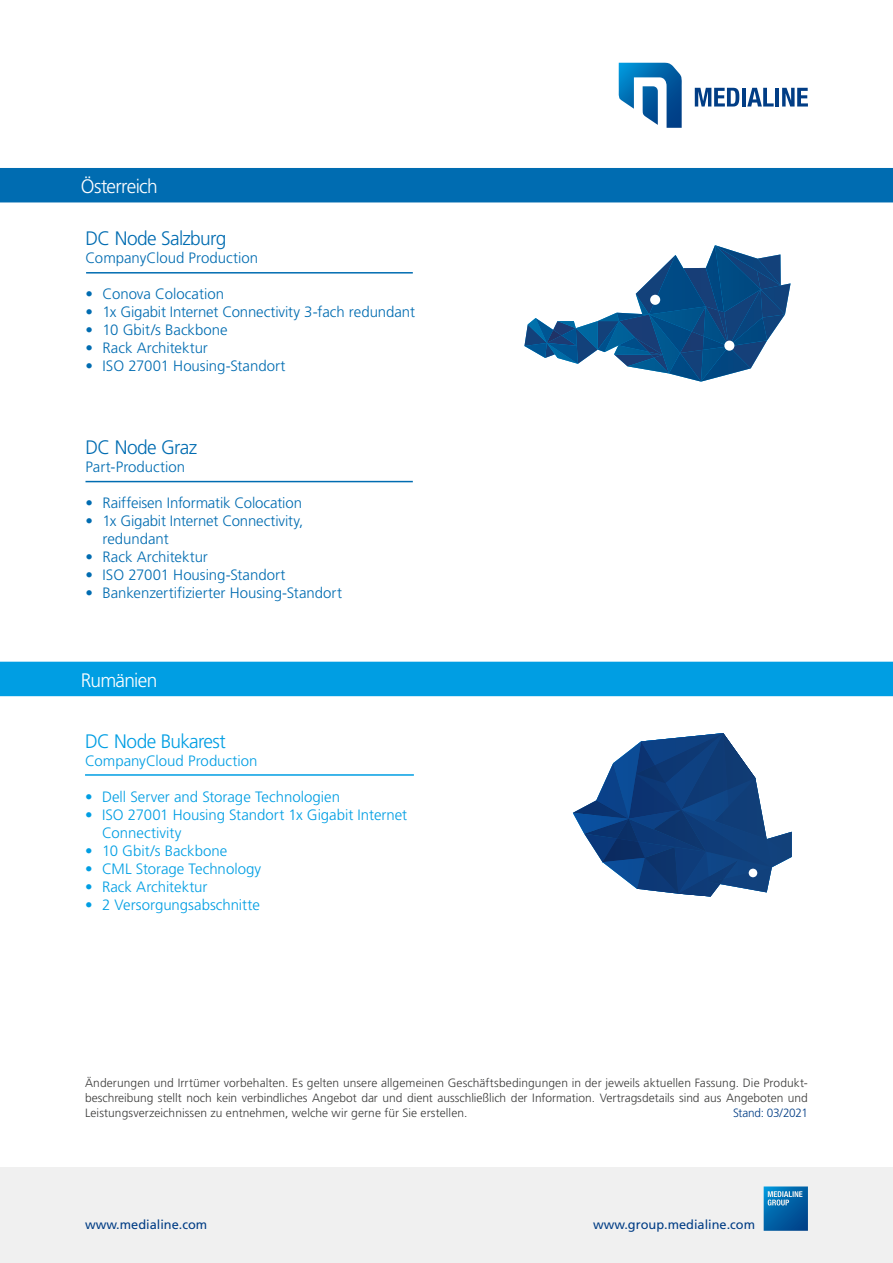
<style>
.page{position:relative;width:893px;height:1263px;background:#fff}
.page>*{position:absolute;margin:0;border:0;box-sizing:border-box;transform-origin:0 0}
.t1{font:300 19.5px "Frutiger LT Pro";letter-spacing:-.035em;color:#006cb1}
.t2{font:300 19.5px "Frutiger LT Pro";letter-spacing:-.035em;color:#fff}
.t3{font:300 19.5px "Frutiger LT Pro";letter-spacing:-.03em;color:#009ee3}
.t4{font:300 15px/18px "Frutiger LT Pro";letter-spacing:-.005em;color:#006cb1}
.t5{font:300 15px/18px "Frutiger LT Pro";color:#009ee3}
.t6{font:12.75px "Frutiger LT Pro";color:#013d85}
.t7{font:300 12px/15px "Frutiger LT Pro";letter-spacing:.005em;color:#3b3b3a;text-align:justify}
.t8{font:300 12px "Frutiger LT Pro";letter-spacing:-.025em;color:#013d85}
</style>
<div class="page">
<div style="left:0;top:168px;width:893px;height:34px;background:#006cb1"></div>
<div style="left:0;top:662px;width:893px;height:34px;background:#009ee3"></div>
<hr style="left:85px;top:774px;width:329px;height:2px;background:#009ee3">
<hr style="left:86px;top:272px;width:327px;height:2px;background:#006cb1">
<hr style="left:86px;top:481px;width:327px;height:1px;background:#006cb1">
<svg style="left:573px;top:733px;width:219px;height:163px"></svg>
<div style="left:749px;top:869px;width:8px;height:8px;background:#fff;border-radius:50%"></div>
<svg style="left:524px;top:245px;width:266px;height:137px"></svg>
<img style="left:635px;top:337px;width:28px;height:18px">
<img style="left:705px;top:306px;width:24px;height:40px">
<img style="left:680px;top:332px;width:24px;height:21px">
<div style="left:650px;top:295px;width:10px;height:10px;background:#fff;border-radius:50%"></div>
<div style="left:724px;top:341px;width:10px;height:10px;background:#fff;border-radius:50%"></div>
<div style="left:0;top:1167px;width:893px;height:96px;background:#f0f0f0"></div>
<svg style="left:764px;top:1186px;width:44px;height:45px;background:#1a70ae"></svg>
<svg style="left:695px;top:88px;width:44px;height:19px"></svg>
<hr style="left:742px;top:88px;width:4px;height:19px;background:#013d85">
<svg style="left:747px;top:88px;width:27px;height:19px"></svg>
<hr style="left:775px;top:88px;width:4px;height:19px;background:#013d85">
<svg style="left:782px;top:88px;width:26px;height:19px"></svg>
<svg style="left:618px;top:63px;width:64px;height:65px"></svg>
<h1 class="t2" style="left:81px;top:175px;width:78px">Österreich</h1>
<h1 class="t1" style="left:86px;top:226px;width:142px">DC Node Salzburg</h1>
<p class="t4" style="left:86px;top:248px;width:174px">CompanyCloud Production</p>
<p class="t4" style="left:86px;top:284px;width:140px">• Conova Colocation</p>
<p class="t4" style="left:86px;top:302px;width:331px">• 1x Gigabit Internet Connectivity 3-fach redundant</p>
<p class="t4" style="left:86px;top:320px;width:144px">• 10 Gbit/s Backbone</p>
<p class="t4" style="left:86px;top:338px;width:124px">• Rack Architektur</p>
<p class="t4" style="left:86px;top:356px;width:201px">• ISO 27001 Housing-Standort</p>
<h1 class="t1" style="left:86px;top:436px;width:113px">DC Node Graz</h1>
<p class="t4" style="left:86px;top:458px;width:101px">Part-Production</p>
<p class="t4" style="left:86px;top:494px;width:218px">• Raiffeisen Informatik Colocation</p>
<p class="t4" style="left:103px;top:512px;width:202px;text-indent:-17px">• 1x Gigabit Internet Connectivity, redundant</p>
<p class="t4" style="left:86px;top:548px;width:124px">• Rack Architektur</p>
<p class="t4" style="left:86px;top:566px;width:201px">• ISO 27001 Housing-Standort</p>
<p class="t4" style="left:86px;top:584px;width:258px">• Bankenzertifizierter Housing-Standort</p>
<h1 class="t2" style="left:81px;top:669px;width:78px">Rumänien</h1>
<h1 class="t3" style="left:85px;top:730px;width:142px">DC Node Bukarest</h1>
<p class="t5" style="left:85px;top:752px;width:174px">CompanyCloud Production</p>
<p class="t5" style="left:85px;top:788px;width:256px">• Dell Server and Storage Technologien</p>
<p class="t5" style="left:102px;top:806px;width:307px;text-indent:-17px">• ISO 27001 Housing Standort 1x Gigabit Internet<br>Connectivity</p>
<p class="t5" style="left:85px;top:842px;width:144px">• 10 Gbit/s Backbone</p>
<p class="t5" style="left:85px;top:860px;width:178px">• CML Storage Technology</p>
<p class="t5" style="left:85px;top:878px;width:124px">• Rack Architektur</p>
<p class="t5" style="left:85px;top:896px;width:176px">• 2 Versorgungsabschnitte</p>
<p class="t7" style="left:85px;top:1075px;width:724px">Änderungen und Irrtümer vorbehalten. Es gelten unsere allgemeinen Geschäftsbedingungen in der jeweils aktuellen Fassung. Die Produkt&shy;beschreibung stellt noch kein verbindliches Angebot dar und dient ausschließlich der Information. Vertragsdetails sind aus Angeboten und Leistungsverzeichnissen zu entnehmen, welche wir gerne für Sie erstellen.</p>
<p class="t8" style="left:733px;top:1106px;width:76px">Stand: 03/2021</p>
<p class="t6" style="left:85px;top:1216px;width:124px">www.medialine.com</p>
<p class="t6" style="left:593px;top:1216px;width:164px">www.group.medialine.com</p>
</div>
